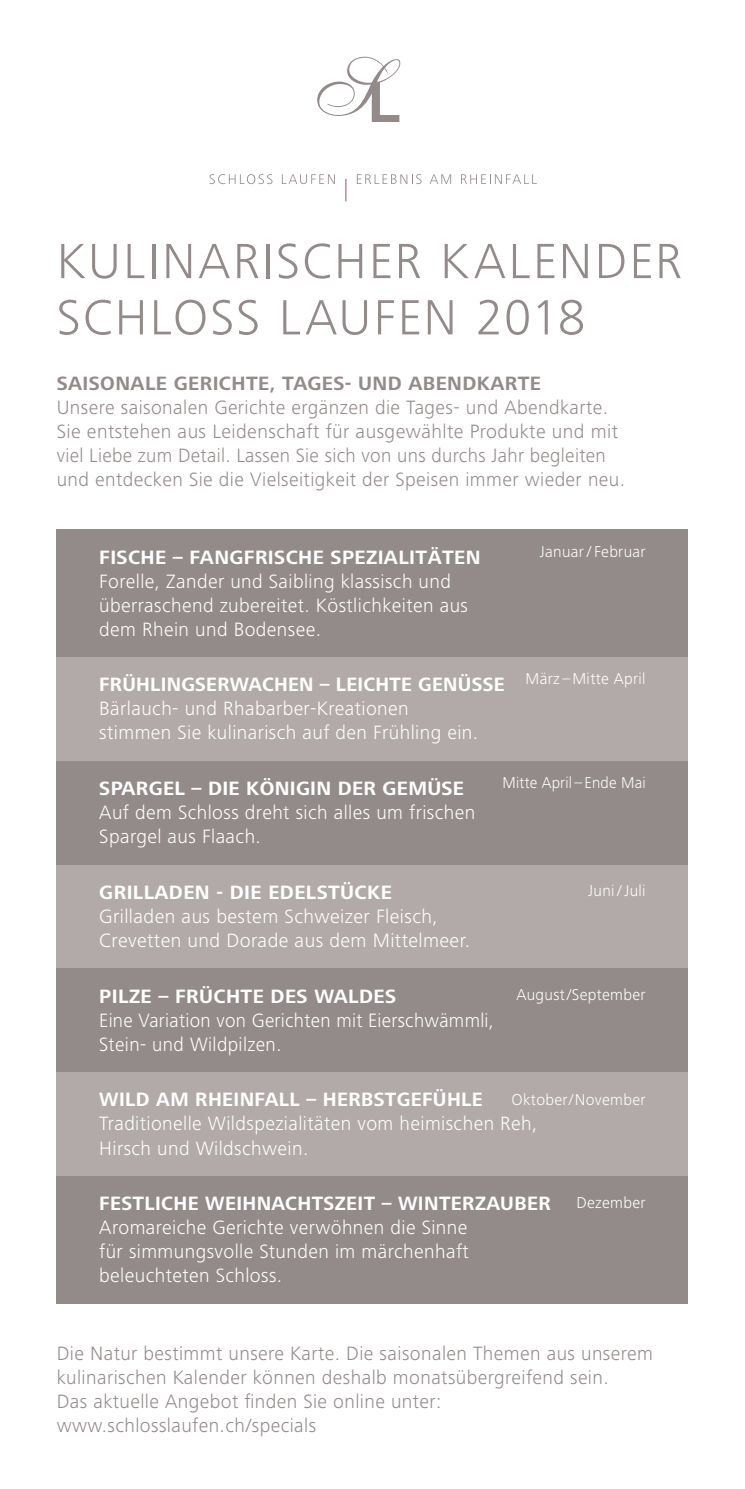
<style>
.page{position:relative;width:745px;height:1489px;background:#fff}
.page>*{position:absolute;margin:0;border:0;box-sizing:border-box;transform-origin:0 0}
.t1{font:300 51.25px/56.2px "Frutiger Next LT";letter-spacing:.04em;color:#938b8a}
.t2{font:300 20px/24px "Frutiger Next LT";letter-spacing:.02em;color:#fff}
.t3{font:300 20px/24px "Frutiger Next LT";letter-spacing:.02em;color:#938b8a}
.t4{font:700 20px "Frutiger Next LT";letter-spacing:.02em;color:#fff}
.t5{font:700 20px "Frutiger Next LT";letter-spacing:.02em;color:#938b8a}
.t6{font:300 16.25px "Frutiger Next LT";letter-spacing:.02em;color:#fff}
</style>
<div class="page">
<div style="left:57px;top:1175px;width:630px;height:128px;background:#938b8a"></div>
<div style="left:57px;top:1071px;width:630px;height:104px;background:#b1aaa9"></div>
<div style="left:57px;top:968px;width:630px;height:103px;background:#938b8a"></div>
<div style="left:57px;top:864px;width:630px;height:104px;background:#b1aaa9"></div>
<div style="left:57px;top:760px;width:630px;height:104px;background:#938b8a"></div>
<div style="left:57px;top:656px;width:630px;height:104px;background:#b1aaa9"></div>
<div style="left:57px;top:529px;width:630px;height:127px;background:#938b8a"></div>
<svg style="left:209px;top:174px;width:63px;height:10px"></svg>
<svg style="left:282px;top:174px;width:52px;height:10px"></svg>
<svg style="left:356px;top:174px;width:65px;height:10px"></svg>
<svg style="left:429px;top:174px;width:22px;height:10px"></svg>
<svg style="left:461px;top:174px;width:75px;height:10px"></svg>
<svg style="left:345px;top:179px;width:1px;height:22px"></svg>
<svg style="left:317px;top:57px;width:83px;height:65px"></svg>
<h1 class="t1" style="left:57px;top:233px;width:626px">KULINARISCHER KALENDER<br>SCHLOSS LAUFEN 2018</h1>
<p class="t5" style="left:57px;top:372px;width:485px">SAISONALE GERICHTE, TAGES- UND ABENDKARTE</p>
<p class="t3" style="left:57px;top:396px;width:569px">Unsere saisonalen Gerichte ergänzen die Tages- und Abendkarte.<br>Sie entstehen aus Leidenschaft für ausgewählte Produkte und mit viel Liebe zum Detail. Lassen Sie sich von uns durchs Jahr begleiten und entdecken Sie die Vielseitigkeit der Speisen immer wieder neu.</p>
<p class="t4" style="left:99px;top:545px;width:382px">FISCHE – FANGFRISCHE SPEZIALITÄTEN</p>
<p class="t2" style="left:99px;top:569px;width:370px">Forelle, Zander und Saibling klassisch und überraschend zubereitet. Köstlichkeiten aus dem Rhein und Bodensee.</p>
<p class="t4" style="left:99px;top:673px;width:406px">FRÜHLINGSERWACHEN – LEICHTE GENÜSSE</p>
<p class="t2" style="left:99px;top:696px;width:380px">Bärlauch- und Rhabarber-Kreationen stimmen Sie kulinarisch auf den Frühling ein.</p>
<p class="t6" style="left:539px;top:542px;width:107px">Januar / Februar</p>
<p class="t6" style="left:525px;top:669px;width:121px">März –Mitte April</p>
<p class="t4" style="left:99px;top:777px;width:366px">SPARGEL – DIE KÖNIGIN DER GEMÜSE</p>
<p class="t2" style="left:99px;top:800px;width:377px">Auf dem Schloss dreht sich alles um frischen<br>Spargel aus Flaach.</p>
<p class="t4" style="left:99px;top:881px;width:294px">GRILLADEN - DIE EDELSTÜCKE</p>
<p class="t2" style="left:99px;top:904px;width:372px">Grilladen aus bestem Schweizer Fleisch,<br>Crevetten und Dorade aus dem Mittelmeer.</p>
<p class="t6" style="left:502px;top:773px;width:144px">Mitte April – Ende Mai</p>
<p class="t6" style="left:588px;top:881px;width:59px">Juni / Juli</p>
<p class="t4" style="left:99px;top:984px;width:298px">PILZE – FRÜCHTE DES WALDES</p>
<p class="t2" style="left:99px;top:1008px;width:396px">Eine Variation von Gerichten mit Eierschwämmli,<br>Stein- und Wildpilzen.</p>
<p class="t6" style="left:516px;top:986px;width:131px">August/September</p>
<p class="t4" style="left:99px;top:1088px;width:385px">WILD AM RHEINFALL – HERBSTGEFÜHLE</p>
<p class="t2" style="left:99px;top:1111px;width:439px">Traditionelle Wildspezialitäten vom heimischen Reh,<br>Hirsch und Wildschwein.</p>
<p class="t6" style="left:511px;top:1090px;width:135px">Oktober/November</p>
<p class="t4" style="left:99px;top:1192px;width:452px">FESTLICHE WEIHNACHTSZEIT – WINTERZAUBER</p>
<p class="t2" style="left:99px;top:1215px;width:370px;text-align:justify">Aromareiche Gerichte verwöhnen die Sinne für simmungsvolle Stunden im märchenhaft beleuchteten Schloss.</p>
<p class="t6" style="left:576px;top:1193px;width:71px">Dezember</p>
<p class="t3" style="left:57px;top:1341px;width:597px">Die Natur bestimmt unsere Karte. Die saisonalen Themen aus unserem kulinarischen Kalender können deshalb monatsübergreifend sein.<br>Das aktuelle Angebot finden Sie online unter: www.schlosslaufen.ch/specials</p>
</div>
